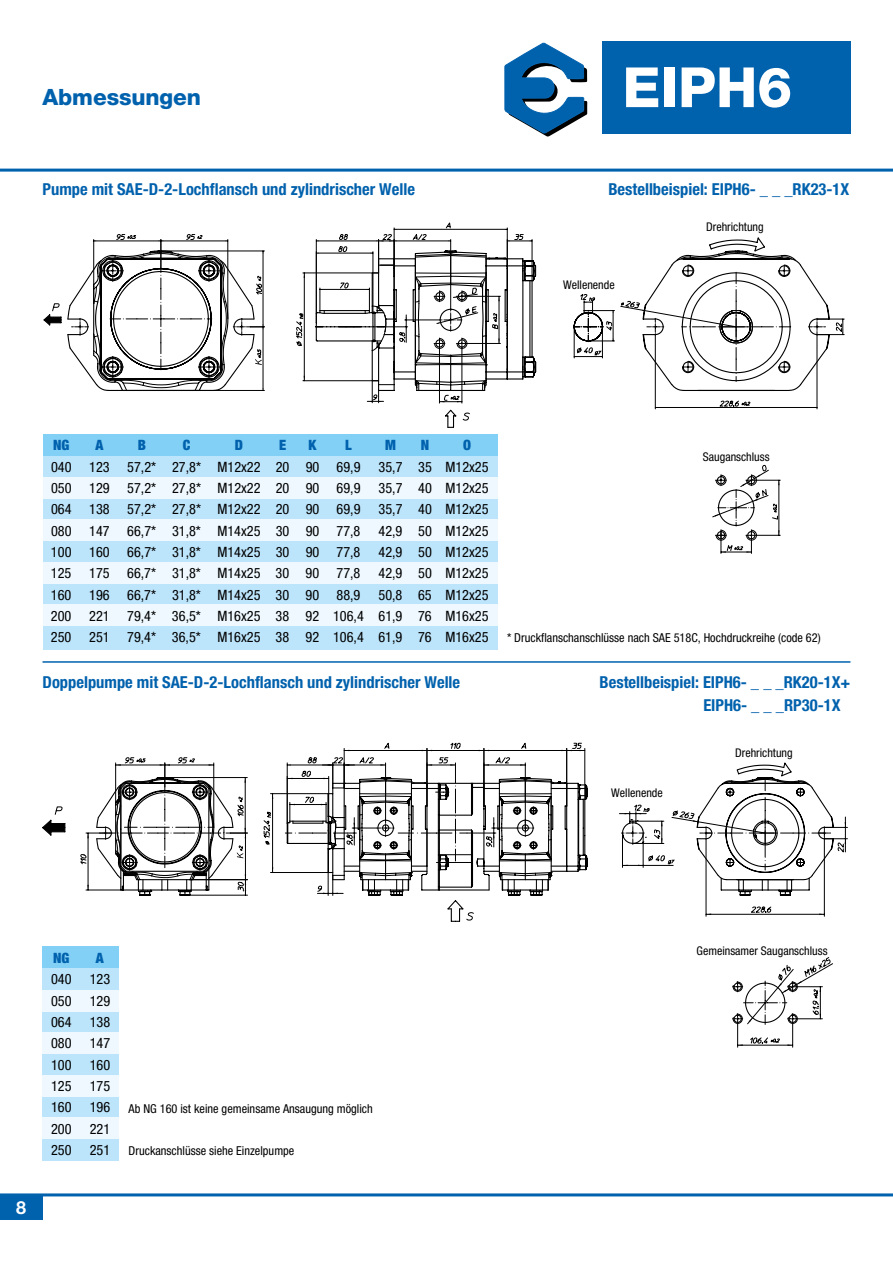
<style>
.page{position:relative;width:893px;height:1263px;background:#fff}
.page>*{position:absolute;margin:0;border:0;box-sizing:border-box;transform-origin:0 0}
.t1{font:800 55.5px "Helvetica Neue LT Std";color:#fff}
.t2{font:800 22.5px "Helvetica Neue LT Std";letter-spacing:-.005em;color:#0061ad}
.t3{font:700 18px "Helvetica Neue LT Std";color:#fff}
.t4{font:700 condensed 16.5px/23.2px "Helvetica Neue LT Std";color:#0061ad;text-align:right}
.t5{font:condensed 14.25px/21.3px "Helvetica Neue LT Std";color:#000;text-align:justify}
.t6{font:900 condensed 14.25px "Helvetica Neue LT Std";color:#0061ad}
.t7{font:condensed 12.3px "Helvetica Neue LT Std";color:#000}
.t8{font:condensed 12px "Helvetica Neue LT Std";color:#000}
.s1{color:#fff}
</style>
<div class="page">
<svg style="left:52px;top:303px;width:20px;height:49px"></svg>
<svg style="left:712px;top:464px;width:67px;height:90px"></svg>
<svg style="left:72px;top:223px;width:772px;height:185px"></svg>
<div style="left:43px;top:434px;width:454px;height:216px;background:#bce4fa"></div>
<hr style="left:0;top:169px;width:893px;height:3px;background:#0061ad">
<hr style="left:0;top:1193px;width:893px;height:3px;background:#0061ad">
<div style="left:0;top:1195px;width:43px;height:25px;background:#0061ad"></div>
<svg style="left:504px;top:43px;width:83px;height:94px"></svg>
<hr style="left:706px;top:839px;width:1px;height:77px;background:#000">
<hr style="left:824px;top:839px;width:1px;height:77px;background:#000">
<hr style="left:706px;top:914px;width:118px;height:1px;background:#000">
<svg style="left:751px;top:906px;width:21px;height:7px"></svg>
<svg style="left:732px;top:957px;width:101px;height:91px"></svg>
<svg style="left:80px;top:743px;width:768px;height:154px"></svg>
<div style="left:602px;top:42px;width:248px;height:92px;background:#0061ad"></div>
<div style="left:43px;top:478px;width:454px;height:21px;background:#eef8fe"></div>
<div style="left:43px;top:520px;width:454px;height:21px;background:#eef8fe"></div>
<div style="left:43px;top:563px;width:454px;height:21px;background:#eef8fe"></div>
<div style="left:43px;top:605px;width:454px;height:21px;background:#eef8fe"></div>
<div style="left:43px;top:434px;width:454px;height:22px;background:#82d0f5"></div>
<div style="left:43px;top:947px;width:76px;height:213px;background:#bce4fa"></div>
<div style="left:43px;top:947px;width:76px;height:21px;background:#82d0f5"></div>
<div style="left:43px;top:990px;width:76px;height:22px;background:#eef8fe"></div>
<div style="left:43px;top:1032px;width:76px;height:22px;background:#eef8fe"></div>
<div style="left:43px;top:1075px;width:76px;height:21px;background:#eef8fe"></div>
<div style="left:43px;top:1117px;width:76px;height:21px;background:#eef8fe"></div>
<hr style="left:43px;top:661px;width:807px;height:2px;background:#0061ad">
<h2 class="t2" style="left:43px;top:84px;width:160px">Abmessungen</h2>
<h1 class="t1" style="left:623px;top:54px;width:171px">EIPH6</h1>
<p class="t4" style="left:43px;top:177px;width:374px">Pumpe mit SAE-D-2-Lochflansch und zylindrischer Welle</p>
<p class="t4" style="left:608px;top:177px;width:242px">Bestellbeispiel: EIPH6- _ _ _RK23-1X</p>
<p class="t8" style="left:563px;top:278px;width:53px">Wellenende</p>
<p class="t8" style="left:706px;top:220px;width:59px">Drehrichtung</p>
<p class="t6" style="left:53px;top:436px;width:18px">NG</p>
<p class="t6" style="left:96px;top:436px;width:9px">A</p>
<p class="t6" style="left:138px;top:436px;width:10px">B</p>
<p class="t6" style="left:183px;top:436px;width:9px">C</p>
<p class="t6" style="left:235px;top:436px;width:10px">D</p>
<p class="t6" style="left:279px;top:436px;width:9px">E</p>
<p class="t6" style="left:309px;top:436px;width:9px">K</p>
<p class="t6" style="left:345px;top:436px;width:8px">L</p>
<p class="t6" style="left:385px;top:436px;width:12px">M</p>
<p class="t6" style="left:421px;top:436px;width:10px">N</p>
<p class="t6" style="left:463px;top:436px;width:9px">O</p>
<p class="t5" style="left:51px;top:456px;width:311px">040 123 57,2* 27,8* M12x22 20 90 69,9</p>
<p class="t5" style="left:379px;top:456px;width:112px">35,7 35 M12x25</p>
<p class="t5" style="left:51px;top:477px;width:311px">050 129 57,2* 27,8* M12x22 20 90 69,9</p>
<p class="t5" style="left:379px;top:477px;width:112px">35,7 40 M12x25</p>
<p class="t5" style="left:51px;top:498px;width:311px">064 138 57,2* 27,8* M12x22 20 90 69,9</p>
<p class="t5" style="left:379px;top:498px;width:112px">35,7 40 M12x25</p>
<p class="t5" style="left:51px;top:520px;width:311px">080 147 66,7* 31,8* M14x25 30 90 77,8</p>
<p class="t5" style="left:379px;top:520px;width:112px">42,9 50 M12x25</p>
<p class="t5" style="left:51px;top:541px;width:311px">100 160 66,7* 31,8* M14x25 30 90 77,8</p>
<p class="t5" style="left:379px;top:541px;width:112px">42,9 50 M12x25</p>
<p class="t5" style="left:51px;top:563px;width:311px">125 175 66,7* 31,8* M14x25 30 90 77,8</p>
<p class="t5" style="left:378px;top:563px;width:112px">42,9 50 M12x25</p>
<p class="t5" style="left:51px;top:584px;width:311px">160 196 66,7* 31,8* M14x25 30 90 88,9</p>
<p class="t5" style="left:51px;top:584px;width:439px;text-indent:328px">50,8 65 M12x25<br>200 221 79,4* 36,5* M16x25 38 92 106,4 61,9 76 M16x25<br>250 251 79,4* 36,5* M16x25 38 92 106,4 61,9 76 M16x25</p>
<p class="t8" style="left:703px;top:449px;width:68px">Sauganschluss</p>
<p class="t7" style="left:507px;top:631px;width:315px">* Druckflanschanschlüsse nach SAE 518C, Hochdruckreihe (code 62)</p>
<p class="t4" style="left:43px;top:670px;width:419px">Doppelpumpe mit SAE-D-2-Lochflansch und zylindrischer Welle</p>
<p class="t4" style="left:599px;top:670px;width:252px">Bestellbeispiel: EIPH6- _ _ _RK20-1X+<br>EIPH6- _ _ _RP30-1X<span class="s1">+</span></p>
<p class="t8" style="left:611px;top:786px;width:53px">Wellenende</p>
<p class="t8" style="left:735px;top:746px;width:59px">Drehrichtung</p>
<p class="t3" style="left:16px;top:1197px;width:12px">8</p>
<p class="t6" style="left:53px;top:949px;width:18px">NG</p>
<p class="t6" style="left:96px;top:949px;width:9px">A</p>
<p class="t5" style="left:51px;top:968px;width:22px">040</p>
<p class="t5" style="left:90px;top:968px;width:22px">123</p>
<p class="t5" style="left:51px;top:990px;width:22px">050</p>
<p class="t5" style="left:90px;top:990px;width:22px">129</p>
<p class="t5" style="left:51px;top:1011px;width:22px">064</p>
<p class="t5" style="left:90px;top:1011px;width:22px">138</p>
<p class="t5" style="left:51px;top:1032px;width:22px">080</p>
<p class="t5" style="left:90px;top:1032px;width:22px">147</p>
<p class="t5" style="left:51px;top:1054px;width:22px">100</p>
<p class="t5" style="left:90px;top:1054px;width:22px">160</p>
<p class="t5" style="left:51px;top:1075px;width:22px">125</p>
<p class="t5" style="left:90px;top:1075px;width:22px">175</p>
<p class="t5" style="left:51px;top:1096px;width:22px">160</p>
<p class="t5" style="left:90px;top:1096px;width:22px">196</p>
<p class="t5" style="left:51px;top:1118px;width:22px">200</p>
<p class="t5" style="left:90px;top:1118px;width:22px">221</p>
<p class="t5" style="left:51px;top:1139px;width:22px">250</p>
<p class="t5" style="left:90px;top:1139px;width:22px">251</p>
<p class="t7" style="left:129px;top:1101px;width:246px">Ab NG 160 ist keine gemeinsame Ansaugung möglich</p>
<p class="t7" style="left:129px;top:1144px;width:167px">Druckanschlüsse siehe Einzelpumpe</p>
<p class="t8" style="left:697px;top:944px;width:133px">Gemeinsamer Sauganschluss</p>
</div>
